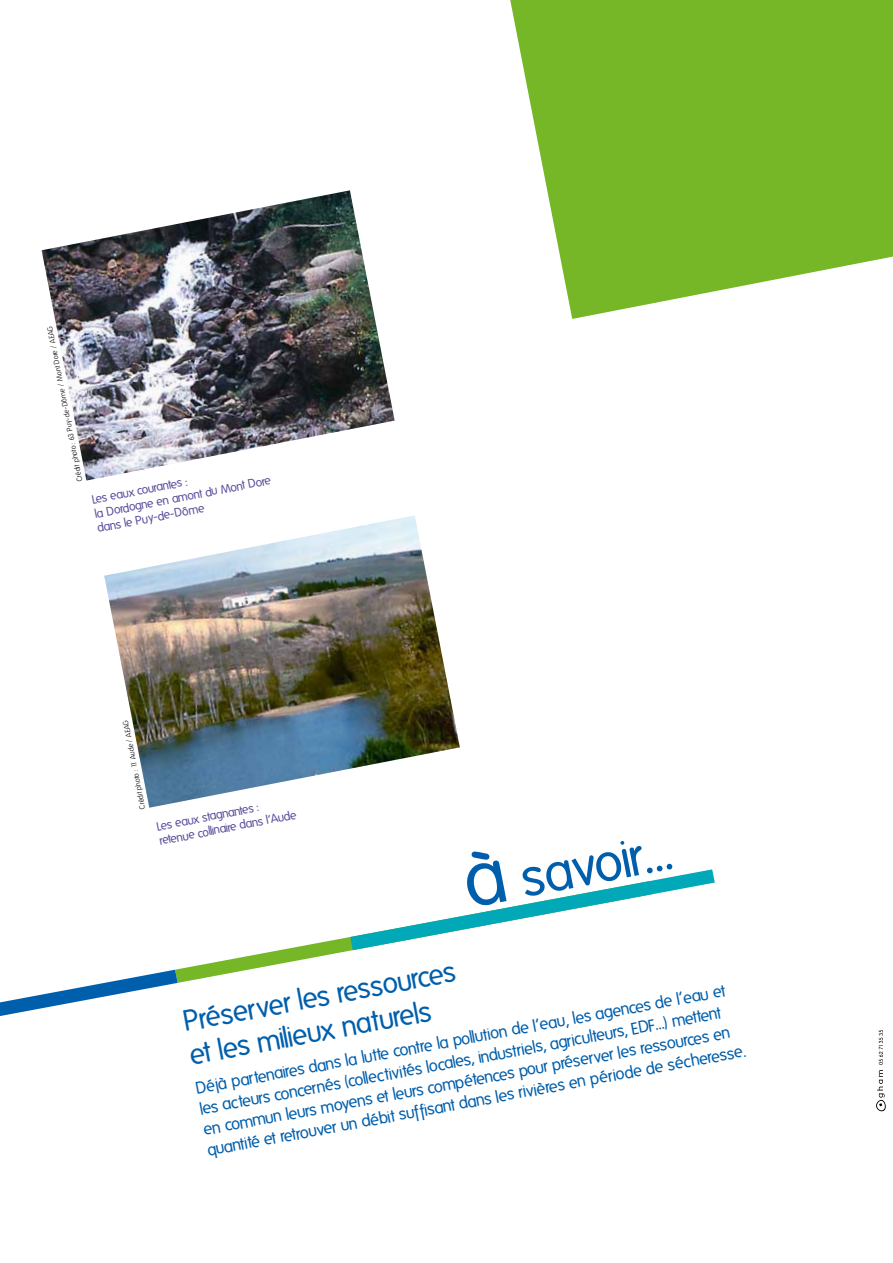
<style>
.page{position:relative;width:893px;height:1263px;background:#fff}
.page>*{position:absolute;margin:0;border:0;box-sizing:border-box;transform-origin:0 0}
.t1{font:52.5px "Folks";color:#005fac}
.t2{font:28.5px/34px "Folks";color:#005fac}
.t3{font:16.5px/21px "Folks";color:#005fac}
.t4{font:12px/14.4px "Folks";color:#5d4d9c}
.t5{font:300 7.5px "Folks";color:#000}
.s1{font-size:76.5px}
</style>
<div class="page">
<svg style="left:510px;top:0;width:383px;height:319px;fill:#75b726"></svg>
<svg style="left:175px;top:937px;width:179px;height:46px"></svg>
<svg style="left:0;top:970px;width:178px;height:46px"></svg>
<svg style="left:350px;top:869px;width:365px;height:81px"></svg>
<img style="left:42px;top:190px;width:353px;height:290px">
<img style="left:104px;top:515px;width:356px;height:293px">
<svg style="left:876px;top:1030px;width:10px;height:81px"></svg>
<p class="t5" style="left:76px;top:483px;width:160px;rotate:-101deg">Crédit photo : 63 Puy-de-Dôme / Mont Dore / AEAG</p>
<p class="t4" style="left:91px;top:493px;width:181px;rotate:-11deg">Les eaux courantes :<br>la Dordogne en amont du Mont Dore dans le Puy-de-Dôme</p>
<p class="t5" style="left:139px;top:810px;width:92px;rotate:-101deg">Crédit photo : 11 Aude / AEAG</p>
<p class="t4" style="left:155px;top:820px;width:141px;rotate:-11deg">Les eaux stagnantes : retenue collinaire dans l’Aude</p>
<h1 class="t1" style="left:460px;top:862px;width:211px;rotate:-11deg"><span class="s1">à</span> savoir…</h1>
<h2 class="t2" style="left:180px;top:1006px;width:278px;rotate:-11deg">Préserver les ressources et les milieux naturels</h2>
<p class="t3" style="left:194px;top:1081px;width:549px;rotate:-11deg">Déjà partenaires dans la lutte contre la pollution de l’eau, les agences de l’eau et les acteurs concernés (collectivités locales, industriels, agriculteurs, EDF…) mettent en commun leurs moyens et leurs compétences pour préserver les ressources en quantité et retrouver un débit suffisant dans les rivières en période de sécheresse.</p>
</div>
